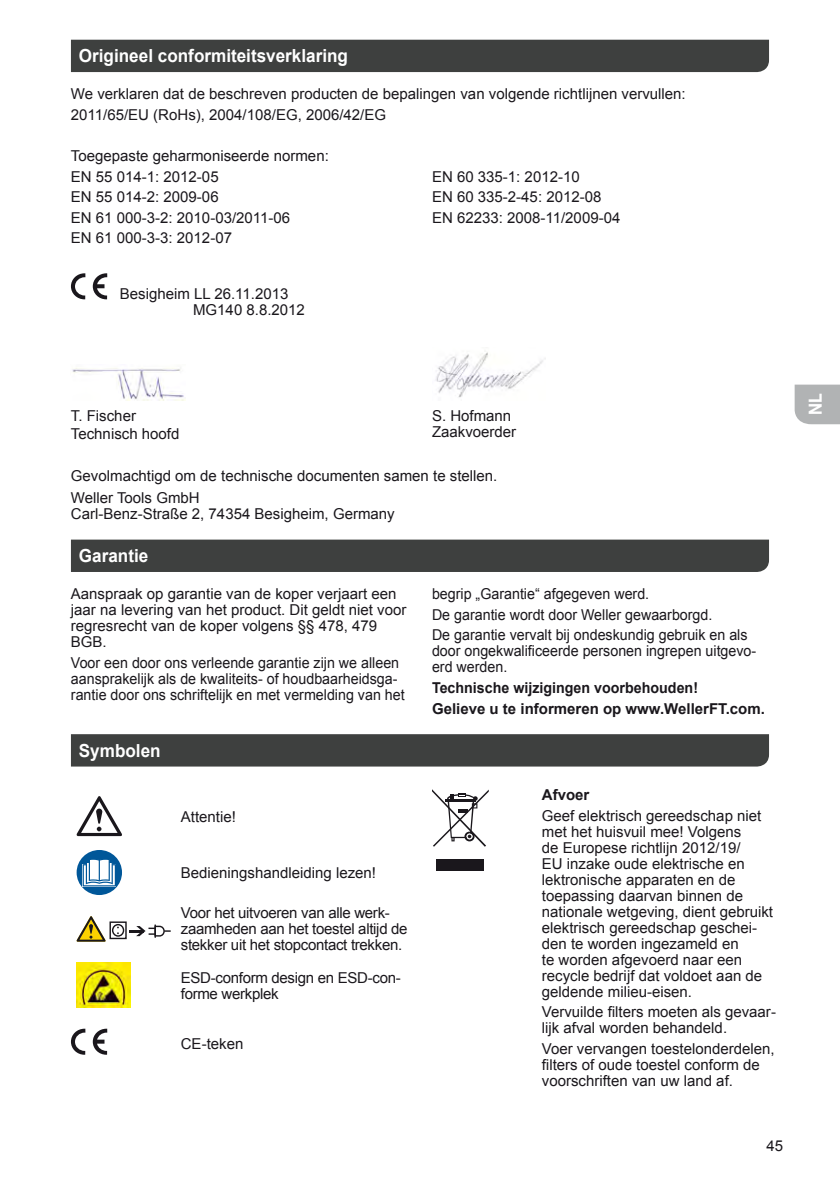
<style>
.page{position:relative;width:840px;height:1191px;background:#fff}
.page>*{position:absolute;margin:0;border:0;box-sizing:border-box;transform-origin:0 0}
.t1{font:700 18px "Arial";color:#fff;scale:.95 1}
.t2{font:700 18px "Helvetica Neue";color:#fff;scale:.9 1}
.t3{font:15px/16px "Arial";color:#1a171c}
.t4{font:15px/16px "Arial";color:#1a171c;scale:.95 1}
.t5{font:15px/16px "Arial";letter-spacing:-.02em;color:#1a171c}
.t6{font:700 15px/20.6px "Arial";color:#1a171c;scale:.95 1}
.t7{font:700 15px "Arial";color:#1a171c}
</style>
<div class="page">
<svg style="left:794px;top:384px;width:45px;height:40px;background:#b5b7b8"></svg>
<div style="left:71px;top:40px;width:697px;height:32px;background:#3e403f"></div>
<svg style="left:93px;top:273px;width:14px;height:26px"></svg>
<svg style="left:71px;top:273px;width:14px;height:26px"></svg>
<img style="left:72px;top:368px;width:114px;height:32px">
<img style="left:435px;top:352px;width:108px;height:46px">
<div style="left:71px;top:539px;width:697px;height:33px;background:#3e403f"></div>
<div style="left:71px;top:734px;width:697px;height:32px;background:#3e403f"></div>
<svg style="left:76px;top:796px;width:46px;height:40px"></svg>
<div style="left:77px;top:850px;width:45px;height:45px;background:#005799;border-radius:50%"></div>
<svg style="left:83px;top:859px;width:33px;height:27px"></svg>
<svg style="left:112px;top:924px;width:13px;height:13px"></svg>
<div style="left:109px;top:921px;width:18px;height:18px;border:1px solid #1a171c"></div>
<div style="left:112px;top:924px;width:12px;height:12px;border:1px solid #1a171c;border-radius:50%"></div>
<svg style="left:117px;top:926px;width:2px;height:8px"></svg>
<svg style="left:129px;top:924px;width:42px;height:84px"></svg>
<svg style="left:76px;top:916px;width:30px;height:25px"></svg>
<img style="left:77px;top:962px;width:53px;height:45px">
<svg style="left:93px;top:1028px;width:14px;height:26px"></svg>
<svg style="left:71px;top:1028px;width:14px;height:26px"></svg>
<div style="left:436px;top:858px;width:47px;height:12px;background:#1a171c"></div>
<svg style="left:432px;top:789px;width:56px;height:57px"></svg>
<p class="t1" style="left:79px;top:44px;width:285px">Origineel conformiteitsverklaring</p>
<p class="t3" style="left:71px;top:84px;width:616px;line-height:20.6px">We verklaren dat de beschreven producten de bepalingen van volgende richtlijnen vervullen:<br>2011/65/EU (RoHs), 2004/108/EG, 2006/42/EG</p>
<p class="t3" style="left:71px;top:146px;width:259px;line-height:20.6px">Toegepaste geharmoniseerde normen:<br>EN 55 014-1: 2012-05<br>EN 55 014-2: 2009-06<br>EN 61 000-3-2: 2010-03/2011-06<br>EN 61 000-3-3: 2012-07</p>
<p class="t3" style="left:432px;top:166px;width:190px;line-height:20.6px">EN 60 335-1: 2012-10<br>EN 60 335-2-45: 2012-08<br>EN 62233: 2008-11/2009-04</p>
<p class="t3" style="left:193px;top:286px;width:113px;text-indent:-73px">Besigheim LL 26.11.2013<br>MG140 8.8.2012</p>
<p class="t3" style="left:71px;top:407px;width:110px;line-height:18px">T. Fischer<br>Technisch hoofd</p>
<p class="t3" style="left:432px;top:408px;width:86px">S. Hofmann<br>Zaakvoerder</p>
<p class="t3" style="left:71px;top:465px;width:428px;line-height:21.6px">Gevolmachtigd om de technische documenten samen te stellen.<br>Weller Tools GmbH</p>
<p class="t3" style="left:71px;top:506px;width:325px">Carl-Benz-Straße 2, 74354 Besigheim, Germany</p>
<p class="t1" style="left:79px;top:544px;width:75px">Garantie</p>
<p class="t3" style="left:71px;top:586px;width:337px">Aanspraak op garantie van de koper verjaart een jaar na levering van het product. Dit geldt niet voor regresrecht van de koper volgens §§ 478, 479<br>BGB.</p>
<p class="t4" style="left:71px;top:655px;width:352px">Voor een door ons verleende garantie zijn we alleen aansprakelijk als de kwaliteits- of houdbaarheidsga&shy;rantie door ons schriftelijk en met vermelding van het</p>
<p class="t4" style="left:432px;top:584px;width:333px;line-height:20.6px">begrip „Garantie“ afgegeven werd.<br>De garantie wordt door Weller gewaarborgd.<br>De garantie vervalt bij ondeskundig gebruik en als</p>
<p class="t4" style="left:432px;top:643px;width:343px">door ongekwalificeerde personen ingrepen uitgevo&shy;erd werden.</p>
<p class="t6" style="left:432px;top:678px;width:352px">Technische wijzigingen voorbehouden!<br>Gelieve u te informeren op www.WellerFT.com.</p>
<p class="t1" style="left:79px;top:738px;width:88px">Symbolen</p>
<p class="t3" style="left:181px;top:808px;width:57px">Attentie!</p>
<p class="t3" style="left:181px;top:865px;width:197px">Bedieningshandleiding lezen!</p>
<p class="t5" style="left:181px;top:905px;width:228px">Voor het uitvoeren van alle werk&shy;zaamheden aan het toestel altijd de stekker uit het stopcontact trekken.</p>
<p class="t5" style="left:181px;top:969px;width:221px">ESD-conform design en ESD-con&shy;forme werkplek</p>
<p class="t3" style="left:181px;top:1036px;width:64px">CE-teken</p>
<p class="t7" style="left:541px;top:785px;width:49px">Afvoer</p>
<p class="t3" style="left:541px;top:807px;width:232px">Geef elektrisch gereedschap niet met het huisvuil mee! Volgens<br>de Europese richtlijn 2012/19/<br>EU inzake oude elektrische en lektronische apparaten en de toepassing daarvan binnen de nationale wetgeving, dient gebruikt elektrisch gereedschap geschei&shy;den te worden ingezameld en<br>te worden afgevoerd naar een recycle bedrijf dat voldoet aan de geldende milieu-eisen.</p>
<p class="t3" style="left:541px;top:1004px;width:235px">Vervuilde filters moeten als gevaar&shy;lijk afval worden behandeld.</p>
<p class="t3" style="left:541px;top:1040px;width:234px">Voer vervangen toestelonderdelen, filters of oude toestel conform de voorschriften van uw land af.</p>
<p class="t3" style="left:766px;top:1137px;width:18px">45</p>
<p class="t2" style="left:803px;top:415px;width:26px;rotate:-90deg">NL</p>
</div>
